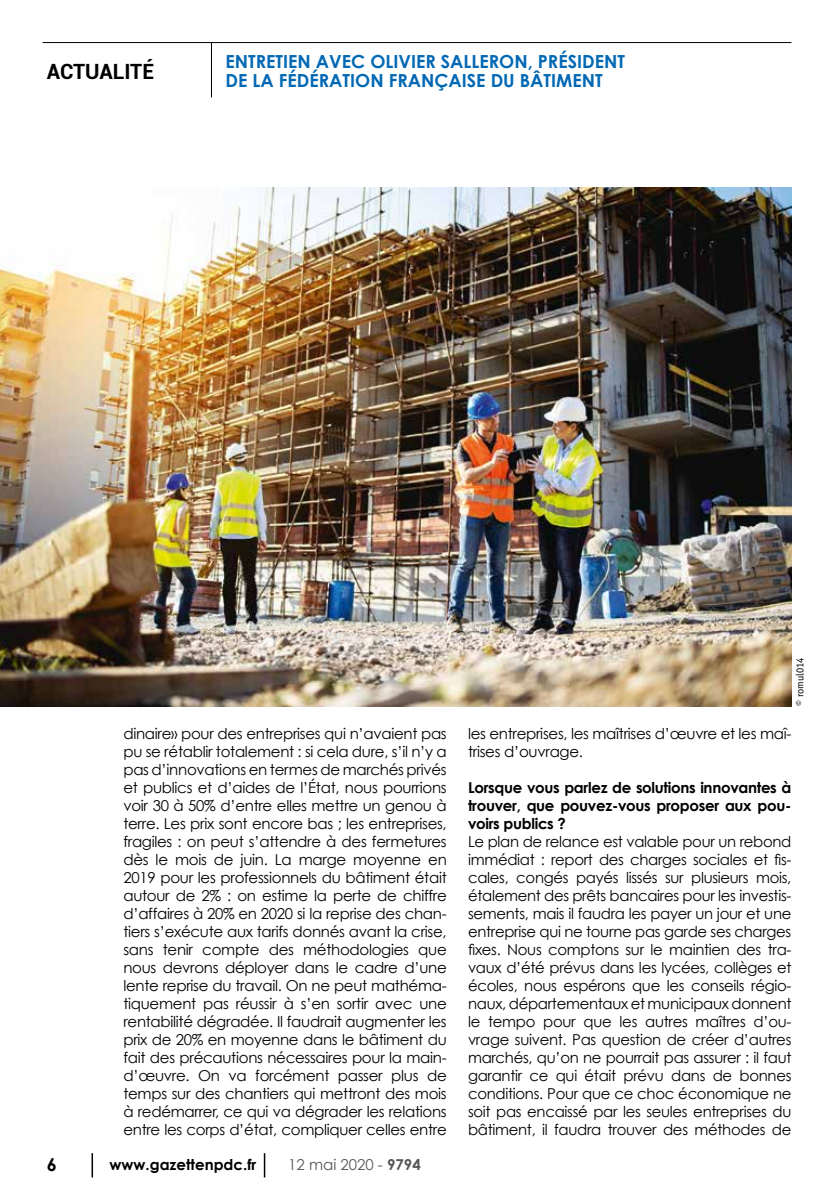
<style>
.page{position:relative;width:834px;height:1200px;background:#fff}
.page>*{position:absolute;margin:0;border:0;box-sizing:border-box;transform-origin:0 0}
.t1{font:700 21px "Roboto";letter-spacing:-.005em;color:#000}
.t2{font:700 18px/19.5px "Century Gothic";color:#0068b4}
.t3{font:700 18px "Century Gothic";color:#000}
.t4{font:15px/18px "Century Gothic";letter-spacing:-.02em;color:#000;text-align:justify}
.t5{font:700 15px/18px "Century Gothic";letter-spacing:-.02em;color:#000;text-align:justify}
.t6{font:700 15px "Century Gothic";color:#000}
.t7{font:15px "Century Gothic";color:#565655}
.t8{font:10.5px "Officina Sans";color:#000}
.s1{font-weight:700}
</style>
<div class="page">
<hr style="left:91px;top:1152px;width:2px;height:25px;background:#000">
<svg style="left:264px;top:1153px;width:1px;height:24px"></svg>
<hr style="left:43px;top:42px;width:748px;height:1px;background:#000">
<hr style="left:211px;top:43px;width:1px;height:54px;background:#000">
<img style="left:0;top:187px;width:791px;height:519px">
<h1 class="t1" style="left:47px;top:56px;width:109px">ACTUALITÉ</h1>
<p class="t2" style="left:225px;top:51px;width:401px">ENTRETIEN AVEC OLIVIER SALLERON, PRÉSIDENT<br>DE LA FÉDÉRATION FRANÇAISE DU BÂTIMENT</p>
<p class="t8" style="left:793px;top:706px;width:50px;rotate:-90deg">© romul014</p>
<p class="t4" style="left:123px;top:723px;width:325px">dinaire» pour des entreprises qui n’avaient pas pu se rétablir totalement : si cela dure, s’il n’y a pas d’innovations en termes de marchés privés et publics et d’aides de l’État, nous pourrions voir 30 à 50% d’entre elles mettre un genou à terre. Les prix sont encore bas ; les entreprises, fragiles : on peut s’attendre à des fermetures dès le mois de juin. La marge moyenne en 2019 pour les professionnels du bâtiment était autour de 2% : on estime la perte de chiffre d’affaires à 20% en 2020 si la reprise des chan&shy;tiers s’exécute aux tarifs donnés avant la crise, sans tenir compte des méthodologies que nous devrons déployer dans le cadre d’une lente reprise du travail. On ne peut mathéma&shy;tiquement pas réussir à s’en sortir avec une rentabilité dégradée. Il faudrait augmenter les prix de 20% en moyenne dans le bâtiment du fait des précautions nécessaires pour la main&shy;d’œuvre. On va forcément passer plus de temps sur des chantiers qui mettront des mois à redémarrer, ce qui va dégrader les relations entre les corps d’état, compliquer celles entre</p>
<p class="t4" style="left:468px;top:723px;width:325px">les entreprises, les maîtrises d’œuvre et les maî&shy;trises d’ouvrage.</p>
<p class="t5" style="left:468px;top:777px;width:325px">Lorsque vous parlez de solutions innovantes à trouver, que pouvez-vous proposer aux pou&shy;voirs publics ?</p>
<p class="t4" style="left:468px;top:831px;width:325px">Le plan de relance est valable pour un rebond immédiat : report des charges sociales et fis&shy;cales, congés payés lissés sur plusieurs mois, étalement des prêts bancaires pour les investis&shy;sements, mais il faudra les payer un jour et une entreprise qui ne tourne pas garde ses charges fixes. Nous comptons sur le maintien des tra&shy;vaux d’été prévus dans les lycées, collèges et écoles, nous espérons que les conseils régio&shy;naux, départementaux et municipaux donnent le tempo pour que les autres maîtres d’ou&shy;vrage suivent. Pas question de créer d’autres marchés, qu’on ne pourrait pas assurer : il faut garantir ce qui était prévu dans de bonnes conditions. Pour que ce choc économique ne soit pas encaissé par les seules entreprises du bâtiment, il faudra trouver des méthodes de</p>
<p class="t3" style="left:47px;top:1152px;width:12px">6</p>
<p class="t6" style="left:109px;top:1154px;width:148px">www.gazettenpdc.fr</p>
<p class="t7" style="left:288px;top:1155px;width:134px">12 mai 2020 - <span class="s1">9794</span></p>
</div>
